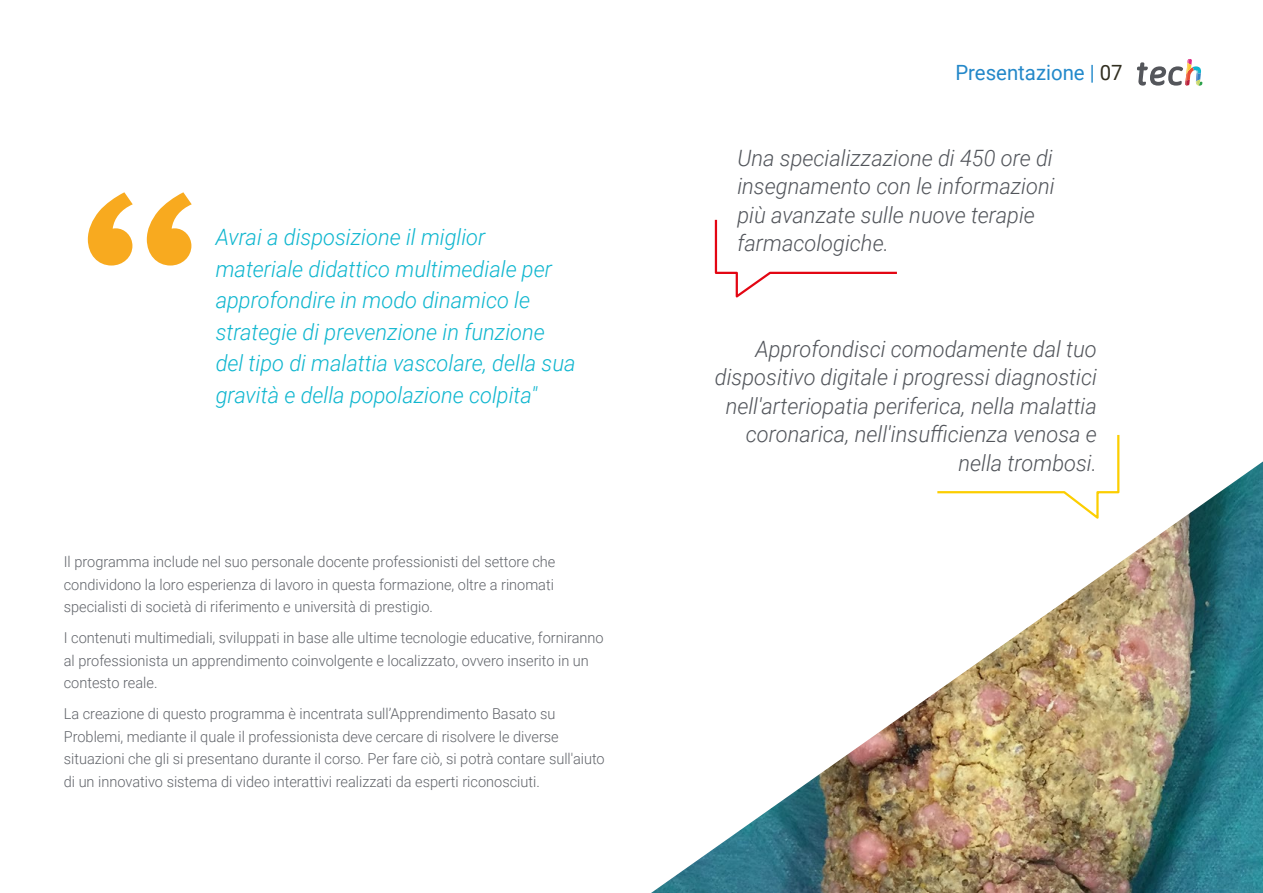
<style>
.page{position:relative;width:1263px;height:893px;background:#fff}
.page>*{position:absolute;margin:0;border:0;box-sizing:border-box;transform-origin:0 0}
.t1{font:italic 300 22.5px/28.5px "Roboto";color:#52555b;text-align:right}
.t2{font:italic 300 22.5px/31.5px "Roboto";color:#0fb6cf}
.t3{font:21px "Roboto";color:#2488c9}
.t4{font:300 15px/22.5px "Roboto";color:#61646a}
.s1{color:#2289cb}
.s2{color:#312e20}
</style>
<div class="page">
<svg style="left:88px;top:192px;width:104px;height:74px"></svg>
<svg style="left:1117px;top:434px;width:3px;height:27px"></svg>
<img style="left:651px;top:461px;width:612px;height:432px">
<svg style="left:714px;top:219px;width:183px;height:79px"></svg>
<svg style="left:1137px;top:59px;width:65px;height:27px"></svg>
<h1 class="t2" style="left:216px;top:221px;width:361px">Avrai a disposizione il miglior materiale didattico multimediale per approfondire in modo dinamico le strategie di prevenzione in funzione del tipo di malattia vascolare, della sua gravità e della popolazione colpita"</h1>
<p class="t4" style="left:64px;top:550px;width:493px;text-align:justify">Il programma include nel suo personale docente professionisti del settore che condividono la loro esperienza di lavoro in questa formazione, oltre a rinomati specialisti di società di riferimento e università di prestigio.</p>
<p class="t4" style="left:64px;top:626px;width:541px">I contenuti multimediali, sviluppati in base alle ultime tecnologie educative, forniranno al professionista un apprendimento coinvolgente e localizzato, ovvero inserito in un contesto reale.</p>
<p class="t4" style="left:64px;top:702px;width:542px">La creazione di questo programma è incentrata sull’Apprendimento Basato su Problemi, mediante il quale il professionista deve cercare di risolvere le diverse situazioni che gli si presentano durante il corso. Per fare ciò, si potrà contare sull'aiuto di un innovativo sistema di video interattivi realizzati da esperti riconosciuti.</p>
<h2 class="t3" style="left:955px;top:57px;width:169px">Presentaz<span class="s1">ione |</span> <span class="s2">07</span></h2>
<h1 class="t1" style="left:737px;top:142px;width:319px;text-align:left">Una specializzazione di 450 ore di insegnamento con le informazioni più avanzate sulle nuove terapie farmacologiche.</h1>
<h1 class="t1" style="left:715px;top:334px;width:384px">Approfondisci comodamente dal tuo dispositivo digitale i progressi diagnostici nell'arteriopatia periferica, nella malattia coronarica, nell'insufficienza venosa e nella trombosi.</h1>
</div>
